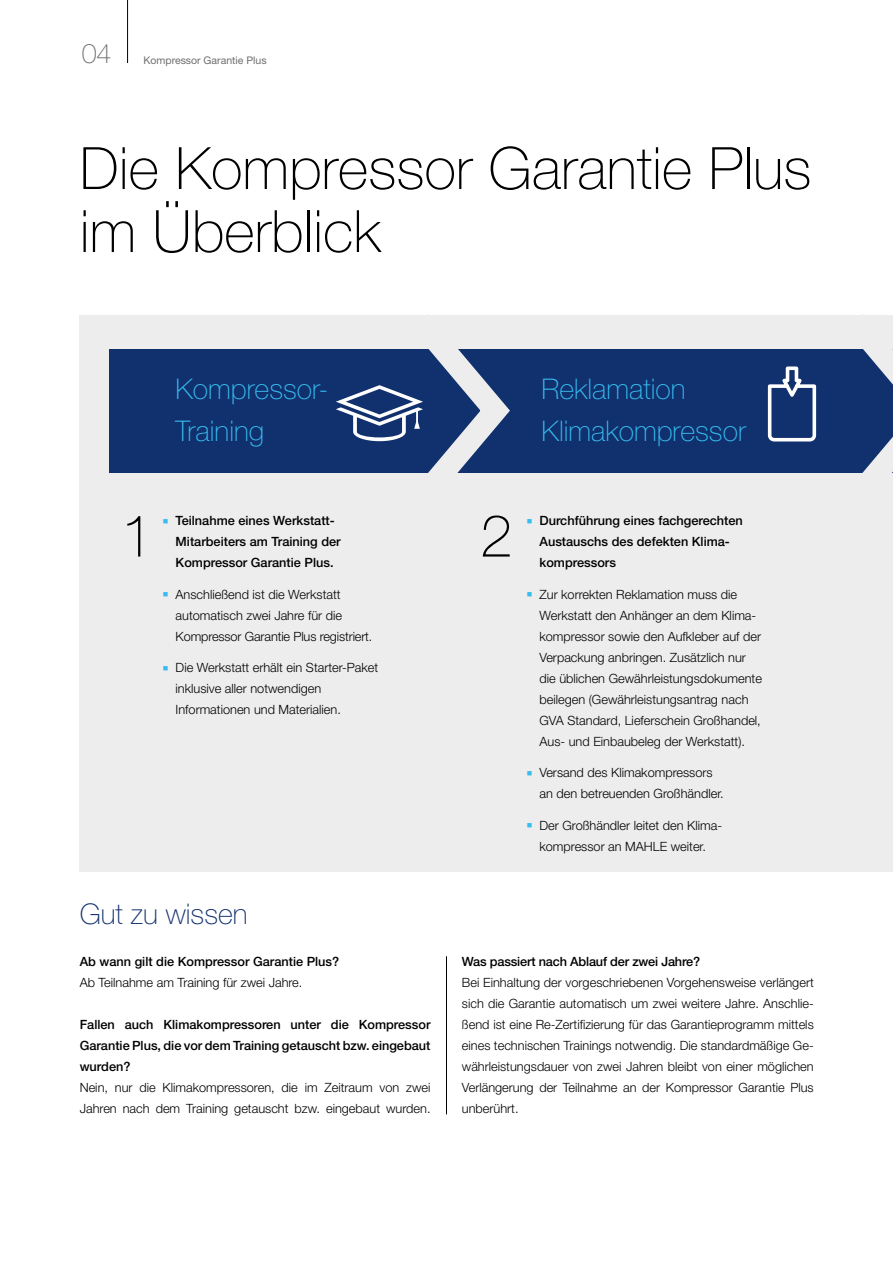
<style>
.page{position:relative;width:893px;height:1263px;background:#fff}
.page>*{position:absolute;margin:0;border:0;box-sizing:border-box;transform-origin:0 0}
.t1{font:100 58.5px/63px "Helvetica Neue LT Std";color:#000}
.t2{font:100 28.5px/42px "Helvetica Neue LT Std";color:#36bcee}
.t3{font:100 28.5px "Helvetica Neue LT Std";color:#11306e}
.t4{font:100 27px "Helvetica Neue LT Std";color:#706f6f}
.t5{font:300 12.75px/21px "Helvetica Neue LT Std";color:#000}
.t6{font:500 12.75px/21px "Helvetica Neue LT Std";color:#000}
.t7{font:10.5px "Helvetica Neue LT Std";color:#706f6f}
.s1{color:#36bcee}
</style>
<div class="page">
<hr style="left:127px;top:0;width:1px;height:63px;background:#000">
<hr style="left:446px;top:956px;width:1px;height:158px;background:#000">
<div style="left:80px;top:315px;width:813px;height:557px;background:#ededed"></div>
<div style="left:109px;top:349px;width:784px;height:123px;background:#11306e"></div>
<svg style="left:336px;top:314px;width:189px;height:159px"></svg>
<svg style="left:766px;top:314px;width:127px;height:159px"></svg>
<h3 class="t4" style="left:82px;top:38px;width:31px">04</h3>
<p class="t7" style="left:144px;top:54px;width:125px">Kompressor Garantie Plus</p>
<h1 class="t1" style="left:80px;top:137px;width:733px">Die Kompressor Garantie Plus im Überblick</h1>
<h2 class="t2" style="left:175px;top:368px;width:155px">Kompressor-<br>Training</h2>
<h2 class="t2" style="left:541px;top:368px;width:206px">Reklamation<br>Klimakompressor</h2>
<h1 class="t1" style="left:121px;top:504px;width:34px">1</h1>
<h1 class="t1" style="left:480px;top:504px;width:34px">2</h1>
<p class="t6" style="left:176px;top:510px;width:167px;text-indent:-13px"><span class="s1">■</span> Teilnahme eines Werkstatt-<br>Mitarbeiters am Training der<br>Kompressor Garantie Plus.</p>
<p class="t5" style="left:176px;top:583px;width:198px;text-indent:-13px"><span class="s1">■</span> Anschließend ist die Werkstatt automatisch zwei Jahre für die<br>Kompressor Garantie Plus registriert.</p>
<p class="t5" style="left:176px;top:657px;width:204px;text-indent:-13px"><span class="s1">■</span> Die Werkstatt erhält ein Starter-Paket inklusive aller notwendigen<br>Informationen und Materialien.</p>
<p class="t6" style="left:539px;top:510px;width:205px;text-indent:-13px"><span class="s1">■</span> Durchführung eines fachgerechten<br>Austauschs des defekten Klima&shy;kompressors</p>
<p class="t5" style="left:539px;top:583px;width:224px;text-indent:-13px"><span class="s1">■</span> Zur korrekten Reklamation muss die Werkstatt den Anhänger an dem Klima&shy;kompressor sowie den Aufkleber auf der Verpackung anbringen. Zusätzlich nur die üblichen Gewährleistungsdokumente beilegen (Gewährleistungsantrag nach GVA Standard, Lieferschein Großhandel, Aus- und Einbaubeleg der Werkstatt).</p>
<p class="t5" style="left:539px;top:762px;width:186px;text-indent:-13px"><span class="s1">■</span> Versand des Klimakompressors an den betreuenden Großhändler.</p>
<p class="t5" style="left:527px;top:814px;width:197px;text-align:center"><span class="s1">■</span> Der Großhändler leitet den Klima&shy;kompressor an MAHLE weiter.</p>
<h2 class="t3" style="left:80px;top:898px;width:169px">Gut zu wissen</h2>
<p class="t6" style="left:80px;top:951px;width:261px">Ab wann gilt die Kompressor Garantie Plus?</p>
<p class="t5" style="left:80px;top:972px;width:224px">Ab Teilnahme am Training für zwei Jahre.</p>
<p class="t6" style="left:80px;top:1014px;width:352px;text-align:justify">Fallen auch Klimakompressoren unter die Kompressor Garantie Plus, die vor dem Training getauscht bzw. eingebaut wurden?</p>
<p class="t5" style="left:80px;top:1077px;width:352px">Nein, nur die Klimakompressoren, die im Zeitraum von zwei<br>Jahren nach dem Training getauscht bzw. eingebaut wurden.</p>
<p class="t6" style="left:462px;top:951px;width:240px">Was passiert nach Ablauf der zwei Jahre?</p>
<p class="t5" style="left:462px;top:972px;width:353px;text-align:justify">Bei Einhaltung der vorgeschriebenen Vorgehensweise verlängert sich die Garantie automatisch um zwei weitere Jahre. Anschlie&shy;ßend ist eine Re-Zertifizierung für das Garantieprogramm mittels eines technischen Trainings notwendig. Die standardmäßige Ge&shy;währleistungsdauer von zwei Jahren bleibt von einer möglichen Verlängerung der Teilnahme an der Kompressor Garantie Plus unberührt.</p>
</div>
